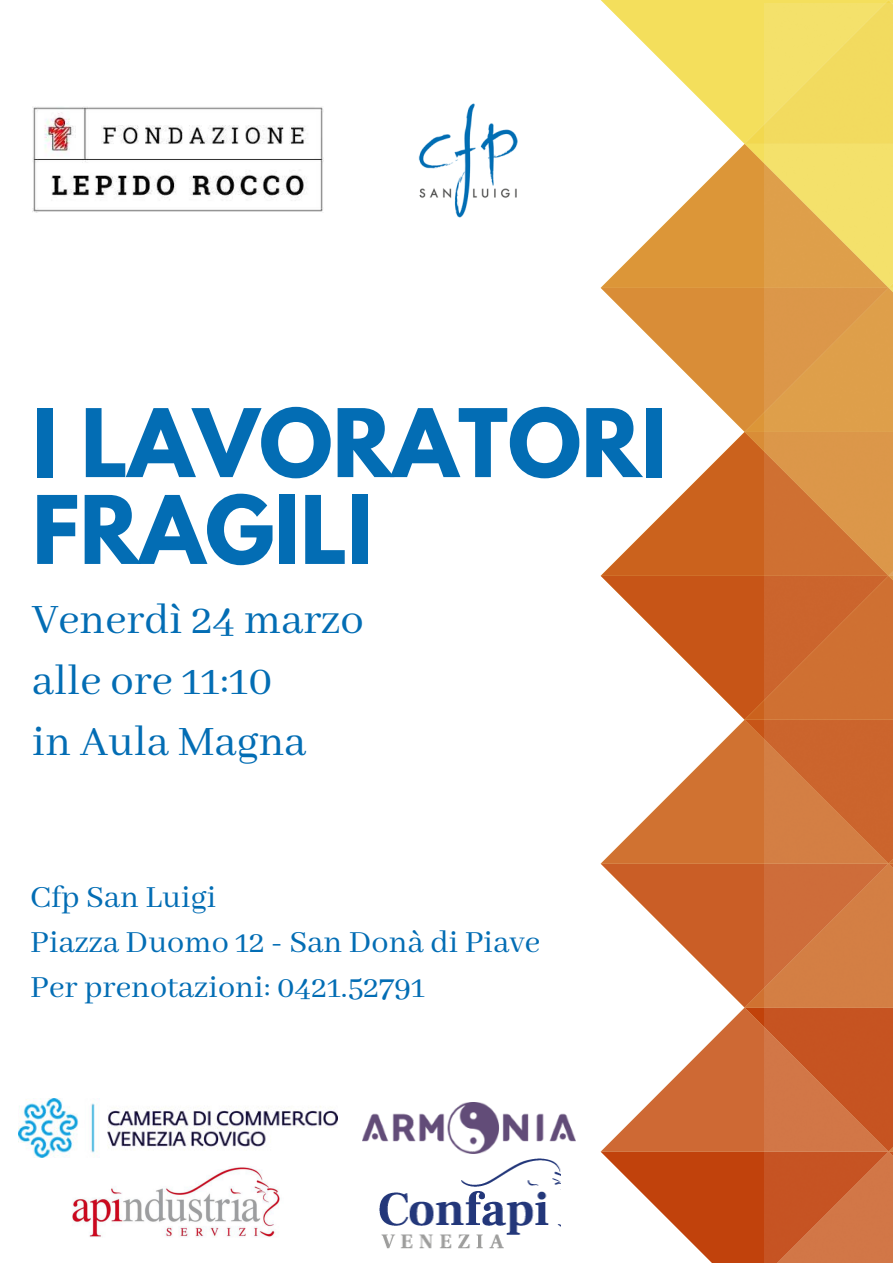
<style>
.page{position:relative;width:893px;height:1263px;background:#fff}
.page>*{position:absolute;margin:0;border:0;box-sizing:border-box;transform-origin:0 0}
.t1{font:700 83.62px/86.8px "League Spartan";color:#036db4}
.t2{font:46.65px/61.3px "Abhaya Libre";color:#036db4}
.t3{font:34.2px/45px "Abhaya Libre";color:#036db4}
</style>
<div class="page">
<img style="left:32px;top:106px;width:291px;height:106px">
<img style="left:418px;top:103px;width:100px;height:115px">
<img style="left:19px;top:1098px;width:318px;height:59px">
<img style="left:72px;top:1166px;width:208px;height:72px">
<img style="left:363px;top:1102px;width:212px;height:52px">
<svg style="left:600px;top:0;width:293px;height:1263px"></svg>
<img style="left:764px;top:4px;width:129px;height:1259px">
<img style="left:379px;top:1158px;width:181px;height:91px">
<h1 class="t1" style="left:32px;top:411px;width:636px">I LAVORATORI<br>FRAGILI</h1>
<h2 class="t2" style="left:32px;top:590px;width:333px">Venerdì 24 marzo alle ore 11:10<br>in Aula Magna</h2>
<p class="t3" style="left:30px;top:876px;width:512px">Cfp San Luigi<br>Piazza Duomo 12 - San Donà di Piave<br>Per prenotazioni: 0421.52791</p>
</div>
